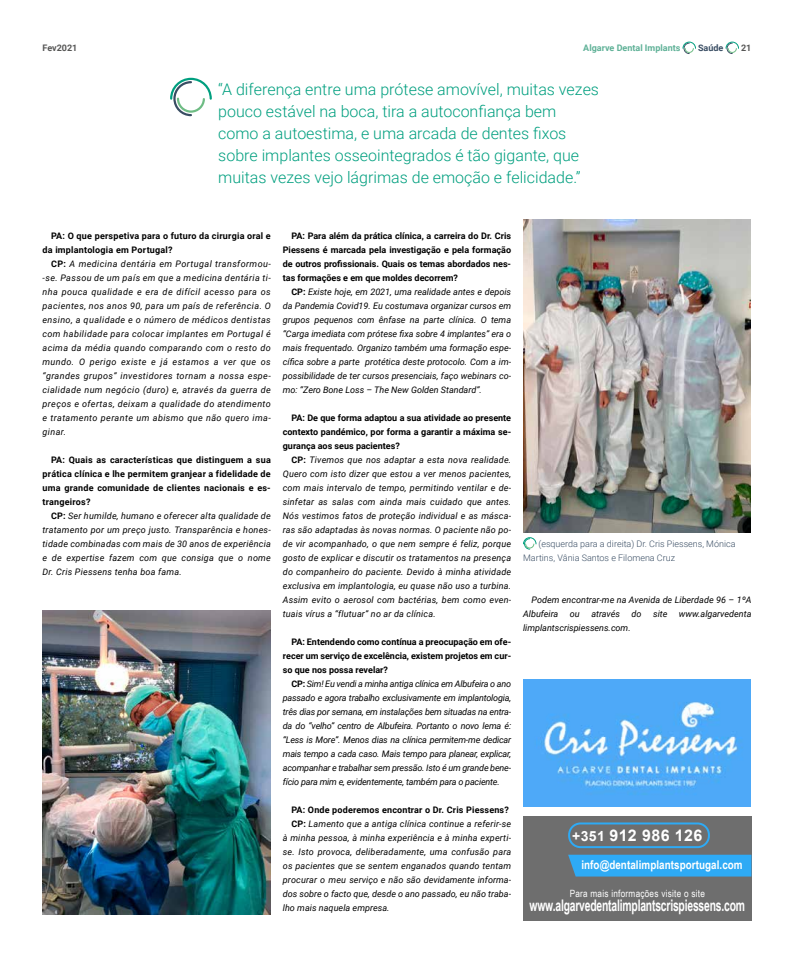
<style>
.page{position:relative;width:794px;height:964px;background:#fff}
.page>*{position:absolute;margin:0;border:0;box-sizing:border-box;transform-origin:0 0}
.t1{font:300 16px/22px "Roboto";color:#009f7f}
.t2{font:700 16px "Arial Narrow";letter-spacing:-.015em;color:#fff;scale:.79 1}
.t3{font:700 16px "Arial";letter-spacing:.025em;color:#fff}
.t4{font:700 12px "Arial Narrow";letter-spacing:.005em;color:#fff}
.t5{font:10px "Arial Narrow";letter-spacing:.025em;color:#fff}
.t6{font:italic 9px/14px "Roboto";letter-spacing:.02em;color:#000;text-align:justify}
.t7{font:700 9px/14px "Roboto";color:#000;text-align:justify}
.t8{font:italic 9px/14px "Roboto";color:#000}
.t9{font:300 9px/14px "Roboto";color:#394d63}
.t10{font:700 9px/14px "Roboto";letter-spacing:.025em;color:#000}
.t11{font:700 9px "Roboto";letter-spacing:.02em;color:#000}
.t12{font:700 9px "Roboto";color:#5fb197}
.t13{font:700 9px "Roboto";color:#565655}
.t14{font:700 9px "Roboto";color:#394d63}
.s1{font-weight:700;font-style:normal}
.s2{font-size:14px}
</style>
<div class="page">
<svg style="left:682px;top:41px;width:14px;height:13px"></svg>
<svg style="left:725px;top:41px;width:14px;height:13px"></svg>
<div style="left:523px;top:816px;width:228px;height:105px;background:#6e6e6e"></div>
<img style="left:523px;top:679px;width:228px;height:127px">
<div style="left:568px;top:822px;width:142px;height:26px;border:2px solid #2eaaf5;border-radius:11px"></div>
<div style="left:568px;top:855px;width:183px;height:21px;background:#2eaaf5"></div>
<img style="left:43px;top:611px;width:228px;height:303px">
<img style="left:523px;top:220px;width:227px;height:313px">
<svg style="left:170px;top:77px;width:42px;height:40px"></svg>
<svg style="left:523px;top:537px;width:14px;height:13px"></svg>
<p class="t13" style="left:43px;top:42px;width:36px">Fev2021</p>
<p class="t12" style="left:583px;top:42px;width:99px">Algarve Dental Implants</p>
<p class="t14" style="left:698px;top:42px;width:27px">Saúde</p>
<p class="t13" style="left:741px;top:42px;width:12px">21</p>
<p class="t1" style="left:218px;top:77px;width:382px">“A diferença entre uma prótese amovível, muitas vezes pouco estável na boca, tira a autoconfiança bem como a autoestima, e uma arcada de dentes fixos sobre implantes osseointegrados é tão gigante, que muitas vezes vejo lágrimas de emoção e felicidade.”</p>
<p class="t10" style="left:43px;top:228px;width:230px;text-indent:9px">PA: O que perspetiva para o futuro da cirurgia oral e da implantologia em Portugal?</p>
<p class="t6" style="left:43px;top:256px;width:230px;text-indent:9px"><span class="s1">CP:</span> A medicina dentária em Portugal transformou--se. Passou de um país em que a medicina dentária ti&shy;nha pouca qualidade e era de difícil acesso para os pacientes, nos anos 90, para um país de referência. O ensino, a qualidade e o número de médicos dentistas com habilidade para colocar implantes em Portugal é acima da média quando comparando com o resto do mundo. O perigo existe e já estamos a ver que os “grandes grupos” investidores tornam a nossa espe&shy;cialidade num negócio (duro) e, através da guerra de preços e ofertas, deixam a qualidade do atendimento e tratamento perante um abismo que não quero ima&shy;ginar.</p>
<p class="t7" style="left:43px;top:452px;width:230px;text-indent:9px">PA: Quais as características que distinguem a sua prática clínica e lhe permitem granjear a fidelidade de uma grande comunidade de clientes nacionais e es&shy;trangeiros?</p>
<p class="t6" style="left:43px;top:508px;width:230px;text-indent:9px"><span class="s1">CP:</span> Ser humilde, humano e oferecer alta qualidade de tratamento por um preço justo. Transparência e hones&shy;tidade combinadas com mais de 30 anos de experiência e de expertise fazem com que consiga que o nome Dr. Cris Piessens tenha boa fama.</p>
<p class="t7" style="left:283px;top:228px;width:230px;text-indent:9px">PA: Para além da prática clínica, a carreira do Dr. Cris Piessens é marcada pela investigação e pela formação de outros profissionais. Quais os temas abordados nes&shy;tas formações e em que moldes decorrem?</p>
<p class="t6" style="left:283px;top:284px;width:230px;text-indent:8px"><span class="s1">CP:</span> Existe hoje, em 2021, uma realidade antes e depois da Pandemia Covid19. Eu costumava organizar cursos em grupos pequenos com ênfase na parte clínica. O tema “Carga imediata com prótese fixa sobre 4 implantes” era o mais frequentado. Organizo também uma formação espe&shy;cífica sobre a parte protética deste protocolo. Com a im&shy;possibilidade de ter cursos presenciais, faço webinars co&shy;mo: “Zero Bone Loss – The New Golden Standard”.</p>
<p class="t7" style="left:283px;top:410px;width:230px;text-indent:9px">PA: De que forma adaptou a sua atividade ao presente contexto pandémico, por forma a garantir a máxima se&shy;gurança aos seus pacientes?</p>
<p class="t6" style="left:283px;top:452px;width:230px;text-indent:9px"><span class="s1">CP:</span> Tivemos que nos adaptar a esta nova realidade.<br>Quero com isto dizer que estou a ver menos pacientes, com mais intervalo de tempo, permitindo ventilar e de&shy;sinfetar as salas com ainda mais cuidado que antes.<br>Nós vestimos fatos de proteção individual e as másca&shy;ras são adaptadas às novas normas. O paciente não po&shy;de vir acompanhado, o que nem sempre é feliz, porque gosto de explicar e discutir os tratamentos na presença do companheiro do paciente. Devido à minha atividade exclusiva em implantologia, eu quase não uso a turbina.<br>Assim evito o aerosol com bactérias, bem como even&shy;tuais vírus a “flutuar” no ar da clínica.</p>
<p class="t7" style="left:283px;top:634px;width:230px;text-indent:9px">PA: Entendendo como contínua a preocupação em ofe&shy;recer um serviço de excelência, existem projetos em cur&shy;so que nos possa revelar?</p>
<p class="t6" style="left:283px;top:676px;width:230px;text-indent:9px"><span class="s1">CP:</span> Sim! Eu vendi a minha antiga clínica em Albufeira o ano passado e agora trabalho exclusivamente em implantologia, três dias por semana, em instalações bem situadas na entra&shy;da do “velho” centro de Albufeira. Portanto o novo lema é: “Less is More”. Menos dias na clínica permitem-me dedicar mais tempo a cada caso. Mais tempo para planear, explicar, acompanhar e trabalhar sem pressão. Isto é um grande bene&shy;fício para mim e, evidentemente, também para o paciente.</p>
<p class="t11" style="left:291px;top:803px;width:219px">PA: Onde poderemos encontrar o Dr. Cris Piessens?</p>
<p class="t6" style="left:291px;top:816px;width:221px"><span class="s1">CP:</span> Lamento que a antiga clínica continue a referir-se</p>
<p class="t6" style="left:283px;top:830px;width:230px">à minha pessoa, à minha experiência e à minha experti-</p>
<p class="t6" style="left:283px;top:844px;width:230px">se. Isto provoca, deliberadamente, uma confusão para</p>
<p class="t6" style="left:283px;top:858px;width:230px">os pacientes que se sentem enganados quando tentam</p>
<p class="t6" style="left:283px;top:872px;width:230px">procurar o meu serviço e não são devidamente informa-</p>
<p class="t6" style="left:283px;top:886px;width:230px">dos sobre o facto que, desde o ano passado, eu não traba-</p>
<p class="t6" style="left:283px;top:900px;width:108px">lho mais naquela empresa.</p>
<p class="t9" style="left:523px;top:536px;width:214px;text-indent:15px">(esquerda para a direita) Dr. Cris Piessens, Mónica<br>Martins, Vânia Santos e Filomena Cruz</p>
<p class="t8" style="left:523px;top:592px;width:230px;text-indent:9px">Podem encontrar-me na Avenida de Liberdade 96 – 1ºA<br>Albufeira</p>
<p class="t6" style="left:570px;top:606px;width:11px">ou</p>
<p class="t8" style="left:591px;top:606px;width:30px">através</p>
<p class="t6" style="left:631px;top:606px;width:11px">do</p>
<p class="t6" style="left:653px;top:606px;width:16px">site</p>
<p class="t8" style="left:679px;top:606px;width:74px">www.algarvedenta</p>
<p class="t8" style="left:523px;top:620px;width:109px">limplantscrispiessens.com.</p>
<h1 class="t3" style="left:572px;top:824px;width:132px"><span class="s2">+351</span> 912 986 126</h1>
<h2 class="t4" style="left:581px;top:855px;width:163px">info@dentalimplantsportugal.com</h2>
<p class="t5" style="left:569px;top:886px;width:137px">Para mais informações visite o site</p>
<h1 class="t2" style="left:529px;top:893px;width:274px">www.algarvedentalimplantscrispiessens.com</h1>
</div>
